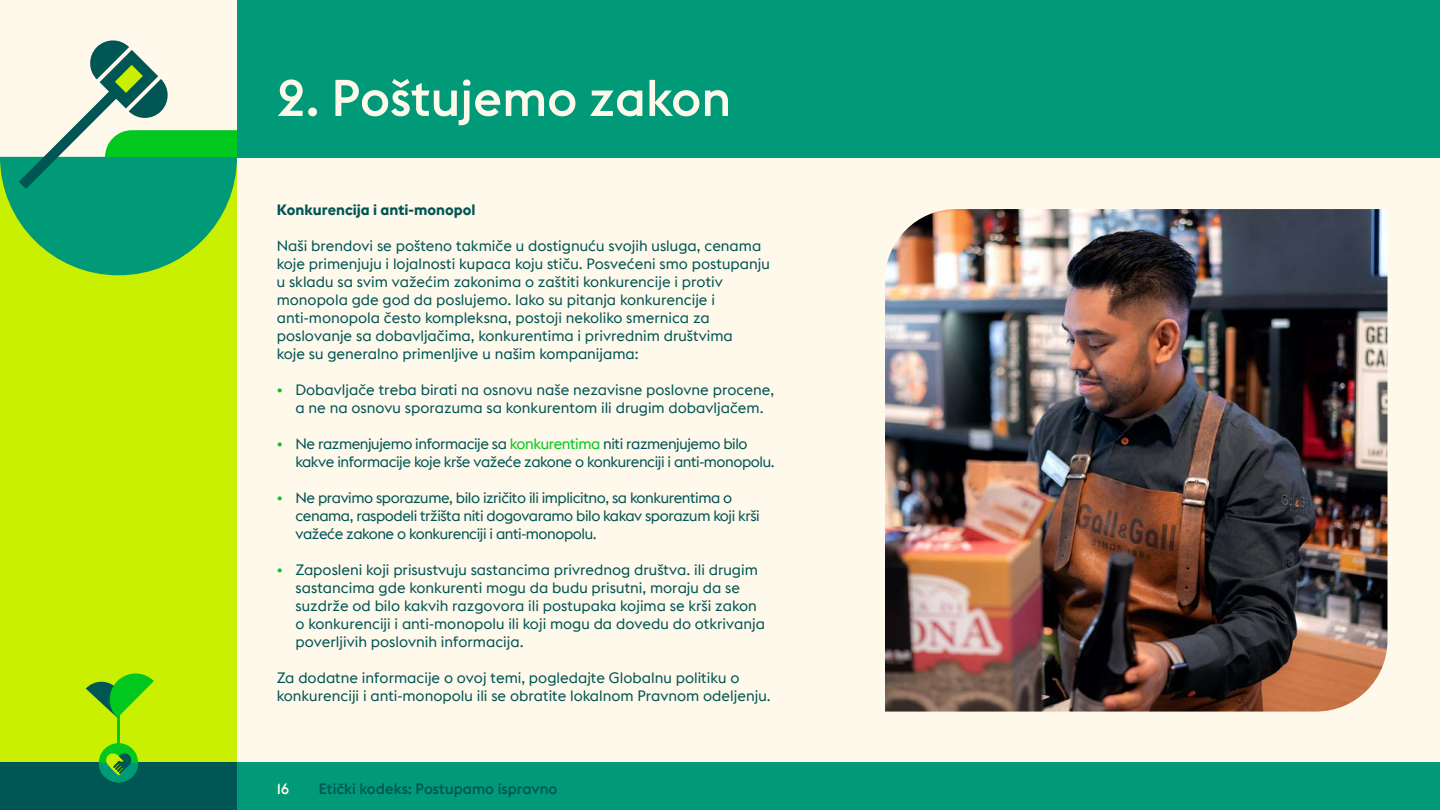
<style>
.page{position:relative;width:1440px;height:810px;background:#fff9eb}
.page>*{position:absolute;margin:0;border:0;box-sizing:border-box;transform-origin:0 0}
.t1{font:500 50.78px "Euclid Flex";color:#fff9eb}
.t2{font:15px/18px "Euclid Flex";color:#055}
.t3{font:15px/18px "Euclid Flex";letter-spacing:-.03em;color:#055}
.t4{font:500 15px "Euclid Flex";color:#055}
.t5{font:700 15px "Euclid Flex";color:#055}
.t6{font:500 15px "Euclid Flex";color:#fff9eb}
.s1{color:#00c81e}
</style>
<div class="page">
<div style="left:0;top:158px;width:237px;height:652px;background:#c8f000"></div>
<div style="left:237px;top:0;width:1203px;height:158px;background:#009a78"></div>
<svg style="left:0;top:40px;width:237px;height:235px"></svg>
<img style="left:885px;top:209px;width:503px;height:503px">
<div style="left:202px;top:763px;width:1238px;height:47px;background:#009a78"></div>
<div style="left:0;top:763px;width:237px;height:47px;background:#055"></div>
<hr style="left:117px;top:710px;width:3px;height:33px;background:#00c81e">
<svg style="left:86px;top:673px;width:68px;height:45px"></svg>
<div style="left:99px;top:743px;width:39px;height:39px;background:#00c81e;border-radius:50%"></div>
<svg style="left:99px;top:753px;width:39px;height:29px"></svg>
<h1 class="t1" style="left:277px;top:67px;width:456px">2. Poštujemo zakon</h1>
<p class="t5" style="left:277px;top:200px;width:200px">Konkurencija i anti-monopol</p>
<p class="t2" style="left:277px;top:236px;width:495px">Naši brendovi se pošteno takmiče u dostignuću svojih usluga, cenama koje primenjuju i lojalnosti kupaca koju stiču. Posvećeni smo postupanju u skladu sa svim važećim zakonima o zaštiti konkurencije i protiv monopola gde god da poslujemo. Iako su pitanja konkurencije i anti-monopola često kompleksna, postoji nekoliko smernica za poslovanje sa dobavljačima, konkurentima i privrednim društvima<br>koje su generalno primenljive u našim kompanijama:</p>
<p class="t2" style="left:277px;top:380px;width:499px;text-align:center"><span class="s1">•</span> Dobavljače treba birati na osnovu naše nezavisne poslovne procene, a ne na osnovu sporazuma sa konkurentom ili drugim dobavljačem.</p>
<p class="t3" style="left:296px;top:434px;width:481px;text-indent:-19px"><span class="s1">•</span> Ne razmenjujemo informacije sa <span class="s1">konkurentima</span> niti razmenjujemo bilo kakve informacije koje krše važeće zakone o konkurenciji i anti-monopolu.</p>
<p class="t3" style="left:296px;top:488px;width:466px;text-indent:-19px"><span class="s1">•</span> Ne pravimo sporazume, bilo izričito ili implicitno, sa konkurentima o cenama, raspodeli tržišta niti dogovaramo bilo kakav sporazum koji krši važeće zakone o konkurenciji i anti-monopolu.</p>
<p class="t2" style="left:296px;top:560px;width:471px;text-indent:-19px"><span class="s1">•</span> Zaposleni koji prisustvuju sastancima privrednog društva. ili drugim sastancima gde konkurenti mogu da budu prisutni, moraju da se suzdrže od bilo kakvih razgovora ili postupaka kojima se krši zakon o konkurenciji i anti-monopolu ili koji mogu da dovedu do otkrivanja poverljivih poslovnih informacija.</p>
<p class="t2" style="left:277px;top:668px;width:496px">Za dodatne informacije o ovoj temi, pogledajte Globalnu politiku o konkurenciji i anti-monopolu ili se obratite lokalnom Pravnom odeljenju.</p>
<p class="t6" style="left:277px;top:780px;width:14px">16</p>
<p class="t4" style="left:319px;top:780px;width:240px">Etički kodeks: Postupamo ispravno</p>
</div>
